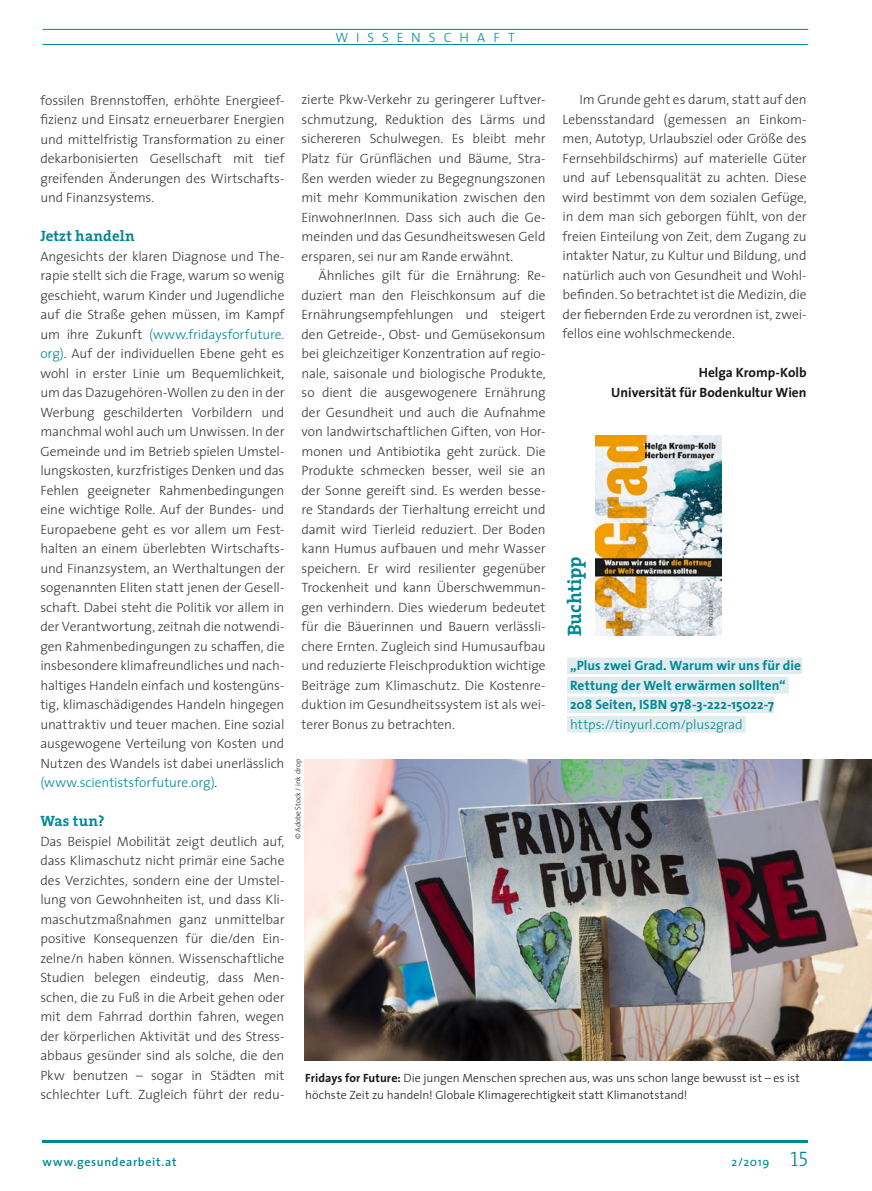
<style>
.page{position:relative;width:872px;height:1191px;background:#fff}
.page>*{position:absolute;margin:0;border:0;box-sizing:border-box;transform-origin:0 0}
.t1{font:21px "The Serif Light Caps";color:#008795}
.t2{font:700 19.5px "The Serif";color:#008795}
.t3{font:700 15px "The Serif";letter-spacing:.01em;color:#008795}
.t4{font:300 13.5px/19.5px "The Sans";letter-spacing:-.005em;color:#38373a;text-align:justify}
.t5{font:700 13.5px/19.5px "The Sans";letter-spacing:.005em;color:#008795}
.t6{font:700 13.5px/19.5px "The Sans";color:#1a171c;text-align:right}
.t7{font:300 13.5px "The Sans";color:#008795}
.t8{font:300 13.5px "The Sans";letter-spacing:.585em;color:#008795}
.t9{font:300 12px/16.5px "The Sans";color:#1a171c}
.t10{font:600 12px "The Sans";letter-spacing:.06em;color:#008795}
.t11{font:12px "The Sans";color:#008795}
.t12{font:300 7.5px "The Sans";color:#1a171c}
.s1{color:#008795}
.s2{color:#1a171c}
.s3{font-weight:700}
</style>
<div class="page">
<hr style="left:43px;top:29px;width:765px;height:1px;background:#008795">
<hr style="left:43px;top:44px;width:765px;height:1px;background:#008795">
<hr style="left:43px;top:1140px;width:765px;height:2px;background:#008795">
<img style="left:305px;top:759px;width:567px;height:301px">
<img style="left:595px;top:435px;width:126px;height:200px">
<div style="left:567px;top:657px;width:235px;height:17px;background:#e0ecee"></div>
<div style="left:567px;top:677px;width:221px;height:16px;background:#e0ecee"></div>
<div style="left:567px;top:696px;width:207px;height:17px;background:#e0ecee"></div>
<div style="left:567px;top:716px;width:178px;height:16px;background:#e0ecee"></div>
<p class="t8" style="left:335px;top:26px;width:181px">WISSENSCHAFT</p>
<p class="t4" style="left:40px;top:90px;width:246px">fossilen Brennstoffen, erhöhte Energieef&shy;fizienz und Einsatz erneuerbarer Energien und mittelfristig Transformation zu einer dekarbonisierten Gesellschaft mit tief greifenden Änderungen des Wirtschafts&shy;und Finanzsystems.</p>
<p class="t3" style="left:40px;top:223px;width:96px">Jetzt handeln</p>
<p class="t4" style="left:40px;top:246px;width:246px">Angesichts der klaren Diagnose und The&shy;rapie stellt sich die Frage, warum so wenig geschieht, warum Kinder und Jugendliche auf die Straße gehen müssen, im Kampf um ihre Zukunft <span class="s1">(www.fridaysforfuture. org)</span>. Auf der individuellen Ebene geht es wohl in erster Linie um Bequemlichkeit, um das Dazugehören-Wollen zu den in der Werbung geschilderten Vorbildern und manchmal wohl auch um Unwissen. In der Gemeinde und im Betrieb spielen Umstel&shy;lungskosten, kurzfristiges Denken und das Fehlen geeigneter Rahmenbedingungen eine wichtige Rolle. Auf der Bundes- und Europaebene geht es vor allem um Fest&shy;halten an einem überlebten Wirtschafts&shy;und Finanzsystem, an Werthaltungen der sogenannten Eliten statt jenen der Gesell&shy;schaft. Dabei steht die Politik vor allem in der Verantwortung, zeitnah die notwendi&shy;gen Rahmenbedingungen zu schaffen, die insbesondere klimafreundliches und nach&shy;haltiges Handeln einfach und kostengüns&shy;tig, klimaschädigendes Handeln hingegen unattraktiv und teuer machen. Eine sozial ausgewogene Verteilung von Kosten und Nutzen des Wandels ist dabei unerlässlich <span class="s1">(www.scientistsforfuture.org)</span><span class="s2">.</span></p>
<p class="t3" style="left:40px;top:808px;width:66px">Was tun?</p>
<p class="t4" style="left:40px;top:831px;width:246px">Das Beispiel Mobilität zeigt deutlich auf, dass Klimaschutz nicht primär eine Sache des Verzichtes, sondern eine der Umstel&shy;lung von Gewohnheiten ist, und dass Kli&shy;maschutzmaßnahmen ganz unmittelbar positive Konsequenzen für die/den Ein&shy;zelne/n haben können. Wissenschaftliche Studien belegen eindeutig, dass Men&shy;schen, die zu Fuß in die Arbeit gehen oder mit dem Fahrrad dorthin fahren, wegen der körperlichen Aktivität und des Stress&shy;abbaus gesünder sind als solche, die den Pkw benutzen – sogar in Städten mit schlechter Luft. Zugleich führt der redu-</p>
<p class="t4" style="left:301px;top:90px;width:246px">zierte Pkw-Verkehr zu geringerer Luftver&shy;schmutzung, Reduktion des Lärms und sichereren Schulwegen. Es bleibt mehr Platz für Grünflächen und Bäume, Stra&shy;ßen werden wieder zu Begegnungszonen mit mehr Kommunikation zwischen den EinwohnerInnen. Dass sich auch die Ge&shy;meinden und das Gesundheitswesen Geld ersparen, sei nur am Rande erwähnt.</p>
<p class="t4" style="left:301px;top:265px;width:246px;text-indent:17px">Ähnliches gilt für die Ernährung: Re&shy;duziert man den Fleischkonsum auf die Ernährungsempfehlungen und steigert den Getreide-, Obst- und Gemüsekonsum bei gleichzeitiger Konzentration auf regio&shy;nale, saisonale und biologische Produkte, so dient die ausgewogenere Ernährung der Gesundheit und auch die Aufnahme von landwirtschaftlichen Giften, von Hor&shy;monen und Antibiotika geht zurück. Die Produkte schmecken besser, weil sie an der Sonne gereift sind. Es werden besse&shy;re Standards der Tierhaltung erreicht und damit wird Tierleid reduziert. Der Boden kann Humus aufbauen und mehr Wasser speichern. Er wird resilienter gegenüber Trockenheit und kann Überschwemmun&shy;gen verhindern. Dies wiederum bedeutet für die Bäuerinnen und Bauern verlässli&shy;chere Ernten. Zugleich sind Humusaufbau und reduzierte Fleischproduktion wichtige Beiträge zum Klimaschutz. Die Kostenre&shy;duktion im Gesundheitssystem ist als wei&shy;terer Bonus zu betrachten.</p>
<p class="t12" style="left:292px;top:839px;width:81px;rotate:-90deg">© Adobe Stock / ink drop</p>
<p class="t4" style="left:562px;top:90px;width:246px;text-indent:17px">Im Grunde geht es darum, statt auf den Lebensstandard (gemessen an Einkom&shy;men, Autotyp, Urlaubsziel oder Größe des Fernsehbildschirms) auf materielle Güter und auf Lebensqualität zu achten. Diese wird bestimmt von dem sozialen Gefüge, in dem man sich geborgen fühlt, von der freien Einteilung von Zeit, dem Zugang zu intakter Natur, zu Kultur und Bildung, und natürlich auch von Gesundheit und Wohl&shy;befinden. So betrachtet ist die Medizin, die der fiebernden Erde zu verordnen ist, zwei&shy;fellos eine wohlschmeckende.</p>
<p class="t6" style="left:611px;top:363px;width:197px">Helga Kromp-Kolb<br>Universität für Bodenkultur Wien</p>
<h2 class="t2" style="left:558px;top:636px;width:81px;rotate:-90deg">Buchtipp</h2>
<p class="t5" style="left:570px;top:655px;width:232px">„Plus zwei Grad. Warum wir uns für die<br>Rettung der Welt erwärmen sollten“<br>208 Seiten, ISBN 978-3-222-15022-7</p>
<p class="t7" style="left:570px;top:713px;width:174px">https://tinyurl.com/plus2grad</p>
<p class="t9" style="left:305px;top:1069px;width:496px"><span class="s3">Fridays for Future:</span> Die jungen Menschen sprechen aus, was uns schon lange bewusst ist – es ist höchste Zeit zu handeln! Globale Klimagerechtigkeit statt Klimanotstand!</p>
<p class="t10" style="left:43px;top:1151px;width:136px">www.gesundearbeit.at</p>
<h1 class="t1" style="left:790px;top:1141px;width:19px">15</h1>
<p class="t11" style="left:731px;top:1151px;width:40px">2/2019</p>
</div>
